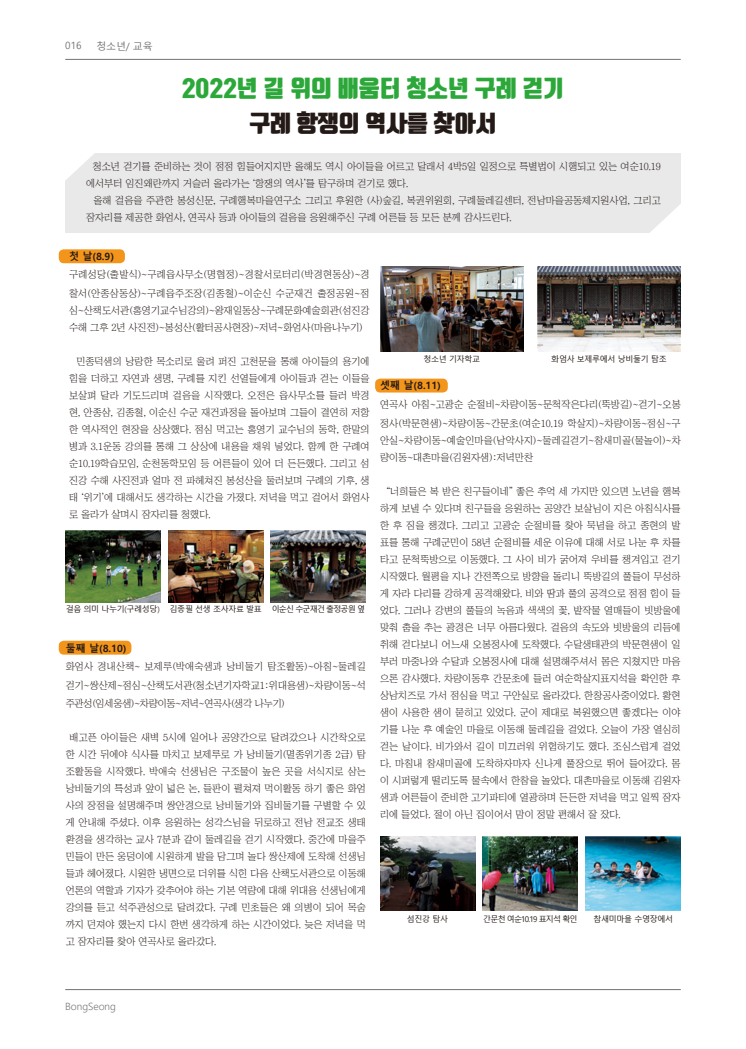
<style>
.page{position:relative;width:746px;height:1049px;background:#fff}
.page>*{position:absolute;margin:0;border:0;box-sizing:border-box;transform-origin:0 0}
.t1{font:900 23px "Tmon Monsori";color:#2ba839}
.t2{font:900 23px "Tmon Monsori";color:#231916}
.t3{font:10px/17px "Chosunilbo NM";color:#231916}
.t4{font:10px/19px "Chosunilbo NM";letter-spacing:.02em;color:#231916}
.t5{font:10px "Chosunilbo NM";letter-spacing:-.02em;color:#231916}
.t6{font:700 10px "Malgun Gothic";color:#231916}
.t7{font:10px "Malgun Gothic";letter-spacing:-.02em;color:#727272}
.t8{font:300 10px "Malgun Gothic";color:#727272}
.t9{font:8px "Malgun Gothic";letter-spacing:-.04em;color:#231916}
.t10{font:8px "Malgun Gothic";letter-spacing:-.1em;color:#231916}
</style>
<div class="page">
<hr style="left:65px;top:59px;width:615px;height:1px;background:#727272">
<hr style="left:65px;top:989px;width:615px;height:1px;background:#727272">
<div style="left:59px;top:249px;width:66px;height:14px;background:#f3951a;border-radius:5px"></div>
<div style="left:59px;top:641px;width:72px;height:14px;background:#f3951a;border-radius:5px"></div>
<div style="left:375px;top:379px;width:72px;height:13px;background:#f3951a;border-radius:5px"></div>
<img style="left:66px;top:530px;width:95px;height:72px">
<img style="left:168px;top:530px;width:95px;height:72px">
<img style="left:271px;top:530px;width:95px;height:72px">
<div style="left:65px;top:153px;width:615px;height:79px;background:#e9e9e9"></div>
<svg style="left:65px;top:153px;width:38px;height:38px"></svg>
<svg style="left:642px;top:194px;width:39px;height:76px"></svg>
<img style="left:380px;top:266px;width:143px;height:86px">
<img style="left:537px;top:266px;width:143px;height:86px">
<img style="left:380px;top:837px;width:95px;height:74px">
<img style="left:483px;top:837px;width:95px;height:73px">
<img style="left:585px;top:837px;width:95px;height:74px">
<p class="t7" style="left:65px;top:40px;width:18px">016</p>
<p class="t7" style="left:96px;top:40px;width:58px">청소년/ 교육</p>
<h1 class="t1" style="left:182px;top:75px;width:384px">2022년 길 위의 배움터 청소년 구례 걷기</h1>
<h1 class="t2" style="left:249px;top:110px;width:248px">구례 항쟁의 역사를 찾아서</h1>
<p class="t3" style="left:86px;top:158px;width:576px;text-indent:7px">청소년 걷기를 준비하는 것이 점점 힘들어지지만 올해도 역시 아이들을 어르고 달래서 4박5일 일정으로 특별법이 시행되고 있는 여순10.19 에서부터 임진왜란까지 거슬러 올라가는 ‘항쟁의 역사’를 탐구하며 걷기로 했다.</p>
<p class="t3" style="left:86px;top:192px;width:576px;text-indent:7px">올해 걸음을 주관한 봉성신문, 구례행복마을연구소 그리고 후원한 (사)숲길, 복권위원회, 구례둘레길센터, 전남마을공동체지원사업, 그리고 잠자리를 제공한 화엄사, 연곡사 등과 아이들의 걸음을 응원해주신 구례 어른들 등 모든 분께 감사드린다.</p>
<p class="t6" style="left:69px;top:250px;width:46px">첫 날(8.9)</p>
<p class="t4" style="left:69px;top:265px;width:302px">구례성당(출발식)~구례읍사무소(명협정)~경찰서로터리(박경현동상)~경 찰서(안종삼동상)~구례읍주조장(김종철)~이순신 수군재건 출정공원~점</p>
<p class="t3" style="left:69px;top:302px;width:302px">심~산책도서관(홍영기교수님강의)~왕재일동상~구례문화예술회관(섬진강 수해 그후 2년 사진전)~봉성산(활터공사현장)~저녁~화엄사(마음나누기)</p>
<p class="t3" style="left:69px;top:353px;width:302px;text-align:justify;text-indent:7px">민종덕샘의 낭랑한 목소리로 울려 퍼진 고천문을 통해 아이들의 용기에 힘을 더하고 자연과 생명, 구례를 지킨 선열들에게 아이들과 걷는 이들을 보살펴 달라 기도드리며 걸음을 시작했다. 오전은 읍사무소를 들러 박경 현, 안종삼, 김종철, 이순신 수군 재건과정을 돌아보며 그들이 결연히 저항 한 역사적인 현장을 상상했다. 점심 먹고는 홍영기 교수님의 동학, 한말의 병과 3.1운동 강의를 통해 그 상상에 내용을 채워 넣었다. 함께 한 구례여 순10.19학습모임, 순천동학모임 등 어른들이 있어 더 든든했다. 그리고 섬 진강 수해 사진전과 얼마 전 파헤쳐진 봉성산을 둘러보며 구례의 기후, 생 태 ‘위기’에 대해서도 생각하는 시간을 가졌다. 저녁을 먹고 걸어서 화엄사 로 올라가 살며시 잠자리를 청했다.</p>
<p class="t9" style="left:66px;top:605px;width:301px">걸음 의미 나누기(구례성당) 김종필 선생 조사자료 발표 이순신 수군재건 출정공원 옆</p>
<p class="t6" style="left:66px;top:642px;width:62px">둘째 날(8.10)</p>
<p class="t3" style="left:66px;top:657px;width:302px;line-height:19px">화엄사 경내산책~ 보제루(박애숙샘과 낭비둘기 탐조활동)~아침~둘레길 걷기~쌍산제~점심~산책도서관(청소년기자학교1:위대용샘)~차량이동~석</p>
<p class="t5" style="left:66px;top:698px;width:221px">주관성(임세웅샘)~차량이동~저녁~연곡사(생각 나누기)</p>
<p class="t3" style="left:66px;top:728px;width:302px;text-align:justify;text-indent:4px">배고픈 아이들은 새벽 5시에 일어나 공양간으로 달려갔으나 시간착오로 한 시간 뒤에야 식사를 마치고 보제루로 가 낭비둘기(멸종위기종 2급) 탐 조활동을 시작했다. 박애숙 선생님은 구조물이 높은 곳을 서식지로 삼는 낭비둘기의 특성과 앞이 넓은 논, 들판이 펼쳐져 먹이활동 하기 좋은 화엄 사의 장점을 설명해주며 쌍안경으로 낭비둘기와 집비둘기를 구별할 수 있 게 안내해 주셨다. 이후 응원하는 성각스님을 뒤로하고 전남 전교조 생태 환경을 생각하는 교사 7분과 같이 둘레길을 걷기 시작했다. 중간에 마을주 민들이 만든 웅덩이에 시원하게 발을 담그며 놀다 쌍산제에 도착해 선생님 들과 헤어졌다. 시원한 냉면으로 더위를 식힌 다음 산책도서관으로 이동해 언론의 역할과 기자가 갖추어야 하는 기본 역량에 대해 위대용 선생님에게 강의를 듣고 석주관성으로 달려갔다. 구례 민초들은 왜 의병이 되어 목숨 까지 던져야 했는지 다시 한번 생각하게 하는 시간이었다. 늦은 저녁을 먹 고 잠자리를 찾아 연곡사로 올라갔다.</p>
<p class="t9" style="left:423px;top:355px;width:58px">청소년 기자학교</p>
<p class="t9" style="left:551px;top:355px;width:117px">화엄사 보제루에서 낭비둘기 탐조</p>
<p class="t6" style="left:380px;top:379px;width:62px">셋째 날(8.11)</p>
<p class="t3" style="left:380px;top:394px;width:302px;line-height:19px">연곡사 아침~고광순 순절비~차량이동~문척작은다리(뚝방길)~걷기~오봉 정사(박문현샘)~차량이동~간문초(여순10.19 학살지)~차량이동~점심~구</p>
<p class="t3" style="left:380px;top:431px;width:302px">안실~차량이동~예술인마을(남악사지)~둘레길걷기~참새미골(물놀이)~차 량이동~대촌마을(김원자샘):저녁만찬</p>
<p class="t3" style="left:380px;top:482px;width:302px;text-align:justify;text-indent:6px">“너희들은 복 받은 친구들이네” 좋은 추억 세 가지만 있으면 노년을 행복 하게 보낼 수 있다며 친구들을 응원하는 공양간 보살님이 지은 아침식사를 한 후 짐을 챙겼다. 그리고 고광순 순절비를 찾아 묵념을 하고 종현의 발 표를 통해 구례군민이 58년 순절비를 세운 이유에 대해 서로 나눈 후 차를 타고 문척뚝방으로 이동했다. 그 사이 비가 굵어져 우비를 챙겨입고 걷기 시작했다. 월평을 지나 간전쪽으로 방향을 돌리니 뚝방길의 풀들이 무성하 게 자라 다리를 강하게 공격해왔다. 비와 땀과 풀의 공격으로 점점 힘이 들 었다. 그러나 강변의 풀들의 녹음과 색색의 꽃, 밭작물 열매들이 빗방울에 맞춰 춤을 추는 광경은 너무 아름다웠다. 걸음의 속도와 빗방울의 리듬에 취해 걷다보니 어느새 오봉정사에 도착했다. 수달생태관의 박문현샘이 일 부러 마중나와 수달과 오봉정사에 대해 설명해주셔서 몸은 지쳤지만 마음 으론 감사했다. 차량이동후 간문초에 들러 여순학살지표지석을 확인한 후 상남치즈로 가서 점심을 먹고 구안실로 올라갔다. 한창공사중이었다. 황현 샘이 사용한 샘이 묻히고 있었다. 군이 제대로 복원했으면 좋겠다는 이야 기를 나눈 후 예술인 마을로 이동해 둘레길을 걸었다. 오늘이 가장 열심히 걷는 날이다. 비가와서 길이 미끄러워 위험하기도 했다. 조심스럽게 걸었 다. 마침내 참새미골에 도착하자마자 신나게 풀장으로 뛰어 들어갔다. 몸 이 시퍼렇게 떨리도록 물속에서 한참을 놀았다. 대촌마을로 이동해 김원자 샘과 어른들이 준비한 고기파티에 열광하며 든든한 저녁을 먹고 일찍 잠자 리에 들었다. 절이 아닌 집이어서 맘이 정말 편해서 잘 잤다.</p>
<p class="t9" style="left:407px;top:914px;width:43px">섬진강 탐사</p>
<p class="t10" style="left:483px;top:914px;width:96px">간문천 여순10.19 표지석 확인</p>
<p class="t9" style="left:593px;top:914px;width:81px">참새미마을 수영장에서</p>
<p class="t8" style="left:65px;top:1001px;width:52px">BongSeong</p>
</div>
